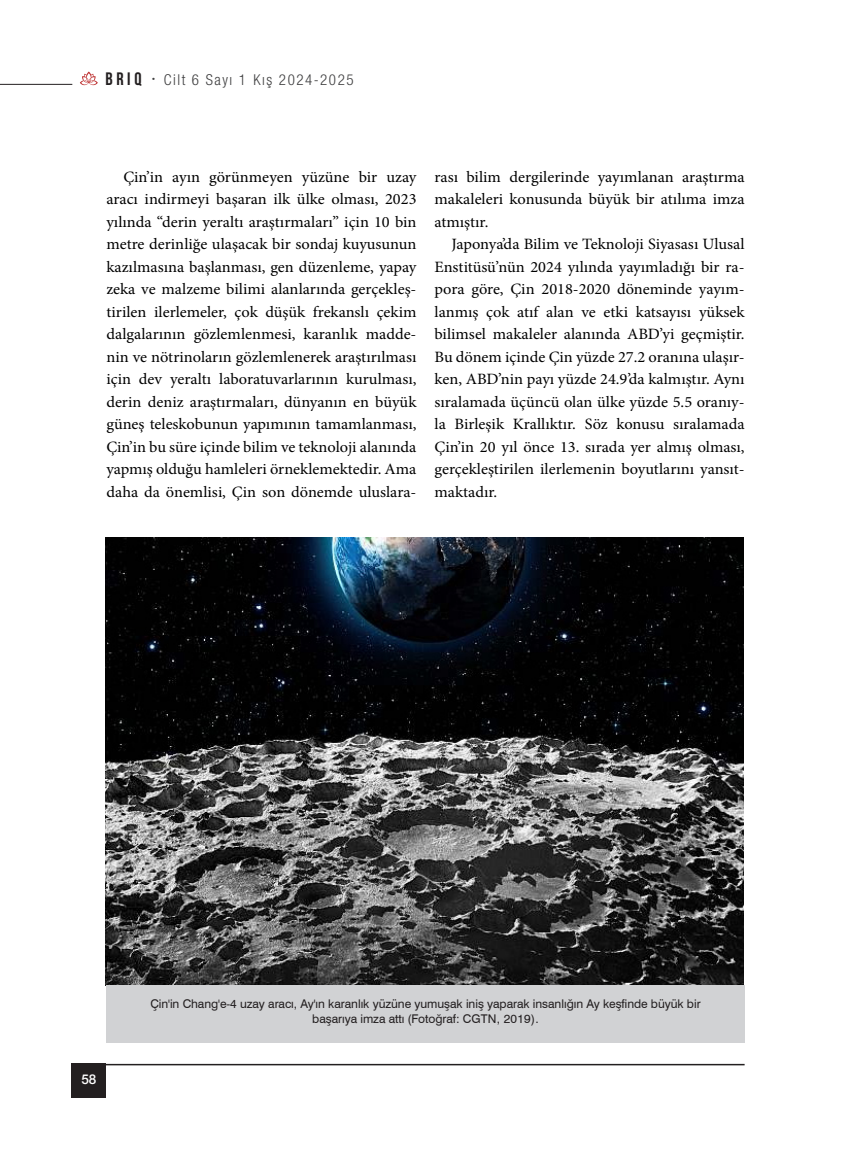
<style>
.page{position:relative;width:851px;height:1149px;background:#fff}
.page>*{position:absolute;margin:0;border:0;box-sizing:border-box;transform-origin:0 0}
.t1{font:15.75px/22.5px "Minion Pro";color:#000;text-align:justify;scale:1.04 1}
.t2{font:300 condensed 15px "Helvetica Neue LT Com";letter-spacing:.1em;color:#3e3e3f}
.t3{font:500 13.5px "Helvetica Neue LT Pro";color:#fff}
.t4{font:12px/15px "Swiss 721 BT";letter-spacing:-.005em;color:#231f20;text-align:center}
.s1{font-family:"Bebas Neue";font-weight:700;font-stretch:normal;font-size:18px;color:#231f20}
</style>
<div class="page">
<hr style="left:72px;top:1063px;width:672px;height:1px;background:#231f20">
<hr style="left:0;top:84px;width:72px;height:1px;background:#231f20">
<svg style="left:80px;top:71px;width:18px;height:14px"></svg>
<div style="left:72px;top:1063px;width:34px;height:34px;background:#231f20"></div>
<img style="left:105px;top:537px;width:638px;height:447px">
<div style="left:106px;top:984px;width:638px;height:58px;background:#d1d2d4"></div>
<p class="t2" style="left:105px;top:71px;width:249px"><span class="s1">BRIq</span> <sup>•</sup> Cilt 6 Sayı 1 Kış 2024-2025</p>
<p class="t1" style="left:106px;top:165px;width:300px;text-indent:17px">Çin’in ayın görünmeyen yüzüne bir uzay aracı indirmeyi başaran ilk ülke olması, 2023 yılında “derin yeraltı araştırmaları” için 10 bin metre derinliğe ulaşacak bir sondaj kuyusunun kazılmasına başlanması, gen düzenleme, yapay zeka ve malzeme bilimi alanlarında gerçekleş&shy;tirilen ilerlemeler, çok düşük frekanslı çekim dalgalarının gözlemlenmesi, karanlık madde&shy;nin ve nötrinoların gözlemlenerek araştırılması için dev yeraltı laboratuvarlarının kurulması, derin deniz araştırmaları, dünyanın en büyük güneş teleskobunun yapımının tamamlanması, Çin’in bu süre içinde bilim ve teknoloji alanında yapmış olduğu hamleleri örneklemektedir. Ama daha da önemlisi, Çin son dönemde uluslara-</p>
<p class="t1" style="left:434px;top:165px;width:300px">rası bilim dergilerinde yayımlanan araştırma makaleleri konusunda büyük bir atılıma imza atmıştır.</p>
<p class="t1" style="left:434px;top:233px;width:300px;text-indent:17px">Japonya’da Bilim ve Teknoloji Siyasası Ulusal Enstitüsü’nün 2024 yılında yayımladığı bir ra&shy;pora göre, Çin 2018-2020 döneminde yayım&shy;lanmış çok atıf alan ve etki katsayısı yüksek bilimsel makaleler alanında ABD’yi geçmiştir.<br>Bu dönem içinde Çin yüzde 27.2 oranına ulaşır&shy;ken, ABD’nin payı yüzde 24.9’da kalmıştır. Aynı sıralamada üçüncü olan ülke yüzde 5.5 oranıy&shy;la Birleşik Krallıktır. Söz konusu sıralamada Çin’in 20 yıl önce 13. sırada yer almış olması, gerçekleştirilen ilerlemenin boyutlarını yansıt&shy;maktadır.</p>
<p class="t3" style="left:81px;top:1070px;width:17px">58</p>
<p class="t4" style="left:150px;top:995px;width:551px">Çin'in Chang'e-4 uzay aracı, Ay'ın karanlık yüzüne yumuşak iniş yaparak insanlığın Ay keşfinde büyük bir başarıya imza attı (Fotoğraf: CGTN, 2019).</p>
</div>
